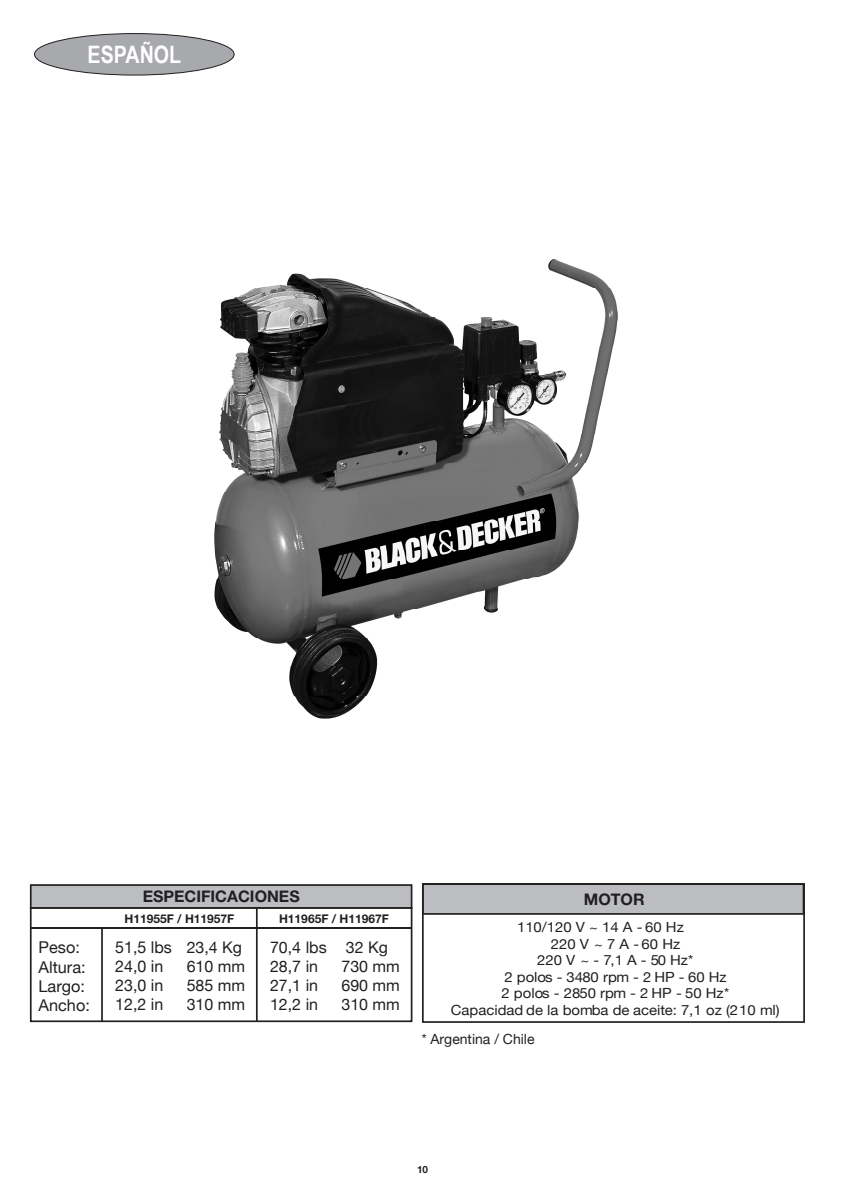
<style>
.page{position:relative;width:842px;height:1192px;background:#fff}
.page>*{position:absolute;margin:0;border:0;box-sizing:border-box;transform-origin:0 0}
.t1{font:700 24px "Arial Narrow";color:#fff}
.t2{font:16.2px/19.2px "Helvetica Neue";color:#231f20}
.t3{font:16px/18.8px "Helvetica Neue";color:#231f20}
.t4{font:700 16px "Helvetica Neue";color:#231f20}
.t5{font:14px "Helvetica Neue";color:#231f20;scale:1.06 1}
.t6{font:14px "Helvetica Neue";color:#231f20}
.t7{font:700 12px "Helvetica Neue";color:#231f20}
.t8{font:700 10px "Helvetica Neue";color:#231f20}
</style>
<div class="page">
<div style="left:35px;top:34px;width:199px;height:41px;background:#a8a9ad;border-radius:50%"></div>
<div style="left:34px;top:33px;width:200px;height:42px;border:1px solid #231f20;border-radius:50%"></div>
<div style="left:423px;top:884px;width:381px;height:30px;background:#bcbdc0"></div>
<div style="left:422px;top:883px;width:382px;height:32px;border:2px solid #231f20"></div>
<div style="left:422px;top:883px;width:383px;height:140px;border:2px solid #231f20"></div>
<div style="left:30px;top:907px;width:382px;height:115px;border:2px solid #231f20"></div>
<div style="left:31px;top:885px;width:381px;height:23px;background:#bcbdc0"></div>
<div style="left:30px;top:884px;width:382px;height:25px;border:2px solid #231f20"></div>
<hr style="left:30px;top:927px;width:382px;height:2px;background:#231f20">
<hr style="left:256px;top:908px;width:2px;height:113px;background:#231f20">
<hr style="left:101px;top:928px;width:2px;height:93px;background:#231f20">
<img style="left:215px;top:259px;width:403px;height:459px">
<h1 class="t1" style="left:88px;top:40px;width:95px">ESPAÑOL</h1>
<p class="t4" style="left:143px;top:887px;width:159px">ESPECIFICACIONES</p>
<p class="t7" style="left:124px;top:912px;width:111px">H11955F / H11957F</p>
<p class="t7" style="left:279px;top:912px;width:111px">H11965F / H11967F</p>
<p class="t2" style="left:115px;top:937px;width:58px">51,5 lbs<br>24,0 in<br>23,0 in<br>12,2 in</p>
<p class="t3" style="left:342px;top:938px;width:60px">32 Kg<br>730 mm<br>690 mm<br>310 mm</p>
<p class="t3" style="left:270px;top:938px;width:58px">70,4 lbs<br>28,7 in<br>27,1 in<br>12,2 in</p>
<p class="t2" style="left:39px;top:938px;width:53px">Peso:<br>Altura:<br>Largo:<br>Ancho:</p>
<p class="t3" style="left:187px;top:938px;width:60px">23,4 Kg<br>610 mm<br>585 mm<br>310 mm</p>
<p class="t4" style="left:584px;top:889px;width:62px">MOTOR</p>
<p class="t5" style="left:517px;top:919px;width:159px">110/120 V ~ 14 A - 60 Hz</p>
<p class="t5" style="left:551px;top:936px;width:124px">220 V ~ 7 A - 60 Hz</p>
<p class="t5" style="left:537px;top:952px;width:149px">220 V ~ - 7,1 A - 50 Hz*</p>
<p class="t5" style="left:504px;top:969px;width:211px">2 polos - 3480 rpm - 2 HP - 60 Hz</p>
<p class="t5" style="left:502px;top:985px;width:216px">2 polos - 2850 rpm - 2 HP - 50 Hz*</p>
<p class="t5" style="left:451px;top:1002px;width:312px">Capacidad de la bomba de aceite: 7,1 oz (210 ml)</p>
<p class="t6" style="left:422px;top:1031px;width:114px">* Argentina / Chile</p>
<p class="t8" style="left:417px;top:1163px;width:13px">10</p>
</div>
